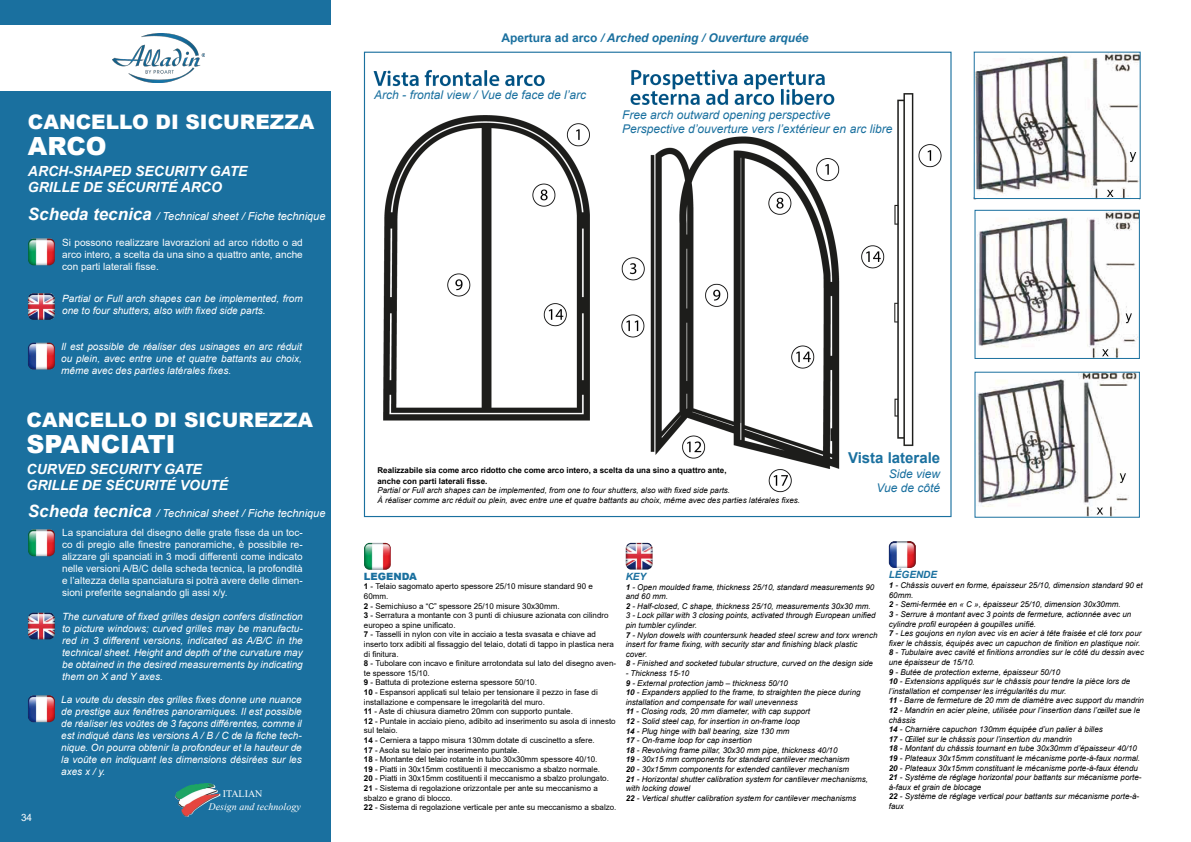
<style>
.page{position:relative;width:1191px;height:842px;background:#fff}
.page>*{position:absolute;margin:0;border:0;box-sizing:border-box;transform-origin:0 0}
.t1{font:900 25px "Arial";color:#fff}
.t2{font:900 20px "Arial";color:#fff}
.t3{font:700 15px "Arial";color:#1a709f}
.t4{font:italic 700 14px/16px "Arial";color:#fff}
.t5{font:italic 12px/14.4px "Arial";color:#1a709f}
.t6{font:italic 700 12px "Arial";color:#1a709f}
.t7{font:italic 11px "Arial";color:#fff}
.t8{font:italic 10px/12px "Arial";color:#fff;text-align:justify}
.t9{font:10px/12px "Arial";color:#fff;text-align:justify}
.t10{font:italic 10px "Times New Roman";color:#fff}
.t11{font:italic 700 10px "Arial";color:#1a709f}
.t12{font:900 10px "Arial";color:#1a709f}
.t13{font:10px "Times New Roman";color:#fff}
.t14{font:italic 8px/9.6px "Arial";color:#000}
.t15{font:8px/9.6px "Arial";color:#000}
.t16{font:700 8px/10.8px "Arial";color:#000}
.s1{font-weight:700;font-size:17px}
.s2{font-style:normal}
.s3{font-weight:700}
</style>
<div class="page">
<img style="left:975px;top:54px;width:163px;height:143px">
<div style="left:973px;top:52px;width:167px;height:147px;border:1px solid #1a709f"></div>
<img style="left:978px;top:212px;width:159px;height:145px">
<div style="left:974px;top:210px;width:165px;height:149px;border:1px solid #1a709f"></div>
<img style="left:977px;top:374px;width:160px;height:142px">
<img style="left:373px;top:69px;width:569px;height:424px">
<div style="left:0;top:0;width:331px;height:842px;background:#1a709f"></div>
<div style="left:0;top:25px;width:335px;height:65px;background:#fff"></div>
<img style="left:113px;top:33px;width:92px;height:49px">
<img style="left:28px;top:238px;width:27px;height:27px">
<img style="left:28px;top:293px;width:27px;height:27px">
<img style="left:28px;top:343px;width:27px;height:27px">
<img style="left:28px;top:529px;width:27px;height:27px">
<img style="left:28px;top:613px;width:27px;height:26px">
<img style="left:28px;top:695px;width:27px;height:27px">
<img style="left:364px;top:543px;width:27px;height:27px">
<img style="left:626px;top:543px;width:26px;height:26px">
<img style="left:889px;top:541px;width:27px;height:27px">
<div style="left:863px;top:452px;width:85px;height:51px;background:#fff"></div>
<div style="left:381px;top:456px;width:230px;height:47px;background:#fff"></div>
<img style="left:175px;top:783px;width:45px;height:34px">
<h2 class="t2" style="left:28px;top:108px;width:288px">CANCELLO DI SICUREZZA</h2>
<h1 class="t1" style="left:28px;top:128px;width:80px">ARCO</h1>
<h3 class="t4" style="left:28px;top:164px;width:221px">ARCH-SHAPED SECURITY GATE<br>GRILLE DE SÉCURITÉ ARCO</h3>
<h3 class="t7" style="left:28px;top:209px;width:299px"><span class="s1">Scheda tecnica</span> / Technical sheet / Fiche technique</h3>
<p class="t9" style="left:62px;top:236px;width:242px">Si possono realizzare lavorazioni ad arco ridotto o ad arco intero, a scelta da una sino a quattro ante, anche con parti laterali fisse.</p>
<p class="t8" style="left:62px;top:293px;width:242px">Partial or Full arch shapes can be implemented, from one to four shutters, also with fixed side parts.</p>
<p class="t8" style="left:61px;top:341px;width:242px">Il est possible de réaliser des usinages en arc réduit ou plein, avec entre une et quatre battants au choix, même avec des parties latérales fixes.</p>
<h2 class="t2" style="left:27px;top:405px;width:288px">CANCELLO DI SICUREZZA</h2>
<h1 class="t1" style="left:27px;top:426px;width:150px">SPANCIATI</h1>
<h3 class="t4" style="left:27px;top:462px;width:203px">CURVED SECURITY GATE<br>GRILLE DE SÉCURITÉ VOUTÉ</h3>
<h3 class="t7" style="left:28px;top:506px;width:299px"><span class="s1">Scheda tecnica</span> / Technical sheet / Fiche technique</h3>
<p class="t9" style="left:62px;top:527px;width:242px">La spanciatura del disegno delle grate fisse da un toc&shy;co di pregio alle finestre panoramiche, è possibile re&shy;alizzare gli spanciati in 3 modi differenti come indicato nelle versioni A/B/C della scheda tecnica, la profondità e l’altezza della spanciatura si potrà avere delle dimen&shy;sioni preferite segnalando gli assi x/y.</p>
<p class="t8" style="left:62px;top:610px;width:242px">The curvature of fixed grilles design confers distinction to picture windows; curved grilles may be manufactu&shy;red in 3 different versions, indicated as A/B/C in the technical sheet. Height and depth of the curvature may be obtained in the desired measurements by indicating them on X and Y axes.</p>
<p class="t8" style="left:61px;top:693px;width:242px">La voute du dessin des grilles fixes donne une nuance de prestige aux fenêtres panoramiques. Il est possible de réaliser les voûtes de 3 façons différentes, comme il est indiqué dans les versions A / B / C de la fiche tech&shy;nique. On pourra obtenir la profondeur et la hauteur de la voûte en indiquant les dimensions désirées sur les axes x / y.</p>
<p class="t9" style="left:21px;top:811px;width:13px">34</p>
<p class="t13" style="left:223px;top:786px;width:41px">ITALIAN</p>
<p class="t10" style="left:208px;top:800px;width:94px">Design and technology</p>
<h3 class="t6" style="left:501px;top:30px;width:308px"><span class="s2">Apertura ad arco</span> / Arched opening / Ouverture arquée</h3>
<h3 class="t5" style="left:374px;top:88px;width:213px">Arch - frontal view / Vue de face de l’arc</h3>
<h3 class="t5" style="left:622px;top:107px;width:272px">Free arch outward opening perspective<br>Perspective d’ouverture vers l’extérieur en arc libre</h3>
<p class="t16" style="left:377px;top:465px;width:351px">Realizzabile sia come arco ridotto che come arco intero, a scelta da una sino a quattro ante, anche con parti laterali fisse.</p>
<p class="t14" style="left:377px;top:486px;width:424px">Partial or Full arch shapes can be implemented, from one to four shutters, also with fixed side parts.<br>À réaliser comme arc réduit ou plein, avec entre une et quatre battants au choix, même avec des parties latérales fixes.</p>
<h3 class="t3" style="left:848px;top:448px;width:94px">Vista laterale</h3>
<h3 class="t5" style="left:876px;top:467px;width:65px;text-align:right">Side view<br>Vue de côté</h3>
<p class="t12" style="left:364px;top:569px;width:54px">LEGENDA</p>
<p class="t15" style="left:364px;top:582px;width:254px"><span class="s3">1</span> - Telaio sagomato aperto spessore 25/10 misure standard 90 e 60mm.<br><span class="s3">2</span> - Semichiuso a “C” spessore 25/10 misure 30x30mm.<br><span class="s3">3</span> - Serratura a montante con 3 punti di chiusure azionata con cilindro europeo a spine unificato.<br><span class="s3">7</span> - Tasselli in nylon con vite in acciaio a testa svasata e chiave ad inserto torx adibiti al fissaggio del telaio, dotati di tappo in plastica nera di finitura.<br><span class="s3">8</span> - Tubolare con incavo e finiture arrotondata sul lato del disegno aven&shy;te spessore 15/10.<br><span class="s3">9</span> - Battuta di protezione esterna spessore 50/10.<br><span class="s3">10</span> - Espansori applicati sul telaio per tensionare il pezzo in fase di installazione e compensare le irregolarità del muro.<br><span class="s3">11</span> - Aste di chiusura diametro 20mm con supporto puntale.<br><span class="s3">12</span> - Puntale in acciaio pieno, adibito ad inserimento su asola di innesto sul telaio.<br><span class="s3">14</span> - Cerniera a tappo misura 130mm dotate di cuscinetto a sfere.<br><span class="s3">17</span> - Asola su telaio per inserimento puntale.<br><span class="s3">18</span> - Montante del telaio rotante in tubo 30x30mm spessore 40/10.<br><span class="s3">19</span> - Piatti in 30x15mm costituenti il meccanismo a sbalzo normale.<br><span class="s3">20</span> - Piatti in 30x15mm costituenti il meccanismo a sbalzo prolungato.<br><span class="s3">21</span> - Sistema di regolazione orizzontale per ante su meccanismo a sbalzo e grano di blocco.<br><span class="s3">22</span> - Sistema di regolazione verticale per ante su meccanismo a sbalzo.</p>
<p class="t11" style="left:626px;top:570px;width:22px">KEY</p>
<p class="t14" style="left:626px;top:582px;width:253px"><span class="s3">1</span> - Open moulded frame, thickness 25/10, standard measurements 90 and 60 mm.<br><span class="s3">2</span> - Half-closed, C shape, thickness 25/10, measurements 30x30 mm.<br>3 - Lock pillar with 3 closing points, activated through European unified pin tumbler cylinder.<br><span class="s3">7</span> - Nylon dowels with countersunk headed steel screw and torx wrench insert for frame fixing, with security star and finishing black plastic cover.<br><span class="s3">8</span> - Finished and socketed tubular structure, curved on the design side</p>
<p class="t14" style="left:626px;top:668px;width:244px">- Thickness 15-10<br><span class="s3">9</span> - External protection jamb – thickness 50/10<br><span class="s3">10</span> - Expanders applied to the frame, to straighten the piece during installation and compensate for wall unevenness<br><span class="s3">11</span> - Closing rods, 20 mm diameter, with cap support<br><span class="s3">12</span> - Solid steel cap, for insertion in on-frame loop<br><span class="s3">14</span> - Plug hinge with ball bearing, size 130 mm<br><span class="s3">17</span> - On-frame loop for cap insertion<br><span class="s3">18</span> - Revolving frame pillar, 30x30 mm pipe, thickness 40/10<br><span class="s3">19</span> - 30x15 mm components for standard cantilever mechanism<br><span class="s3">20</span> - 30x15mm components for extended cantilever mechanism<br><span class="s3">21</span> - Horizontal shutter calibration system for cantilever mechanisms, with locking dowel<br><span class="s3">22</span> - Vertical shutter calibration system for cantilever mechanisms</p>
<p class="t11" style="left:889px;top:568px;width:50px">LÉGENDE</p>
<p class="t14" style="left:889px;top:581px;width:257px"><span class="s3">1</span> - Châssis ouvert en forme, épaisseur 25/10, dimension standard 90 et 60mm.<br><span class="s3">2</span> - Semi-fermée en « C », épaisseur 25/10, dimension 30x30mm.<br><span class="s3">3</span> - Serrure à montant avec 3 points de fermeture, actionnée avec un cylindre profil européen à goupilles unifié.<br><span class="s3">7</span> - Les goujons en nylon avec vis en acier à tête fraisée et clé torx pour fixer le châssis, équipés avec un capuchon de finition en plastique noir.<br><span class="s3">8</span> - Tubulaire avec cavité et finitions arrondies sur le côté du dessin avec une épaisseur de 15/10.<br><span class="s3">9</span> - Butée de protection externe, épaisseur 50/10<br><span class="s3">10</span> - Extensions appliqués sur le châssis pour tendre la pièce lors de l’installation et compenser les irrégularités du mur.<br><span class="s3">11</span> - Barre de fermeture de 20 mm de diamètre avec support du mandrin <span class="s3">12</span> - Mandrin en acier pleine, utilisée pour l’insertion dans l’œillet sue le châssis<br><span class="s3">14</span> - Charnière capuchon 130mm équipée d’un palier à billes<br><span class="s3">17</span> - Œillet sur le châssis pour l’insertion du mandrin<br><span class="s3">18</span> - Montant du châssis tournant en tube 30x30mm d’épaisseur 40/10<br><span class="s3">19</span> - Plateaux 30x15mm constituant le mécanisme porte-à-faux normal.<br><span class="s3">20</span> - Plateaux 30x15mm constituant le mécanisme porte-à-faux étendu <span class="s3">21</span> - Système de réglage horizontal pour battants sur mécanisme porte&shy;à-faux et grain de blocage<br><span class="s3">22</span> - Système de réglage vertical pour battants sur mécanisme porte-à&shy;faux</p>
</div>
